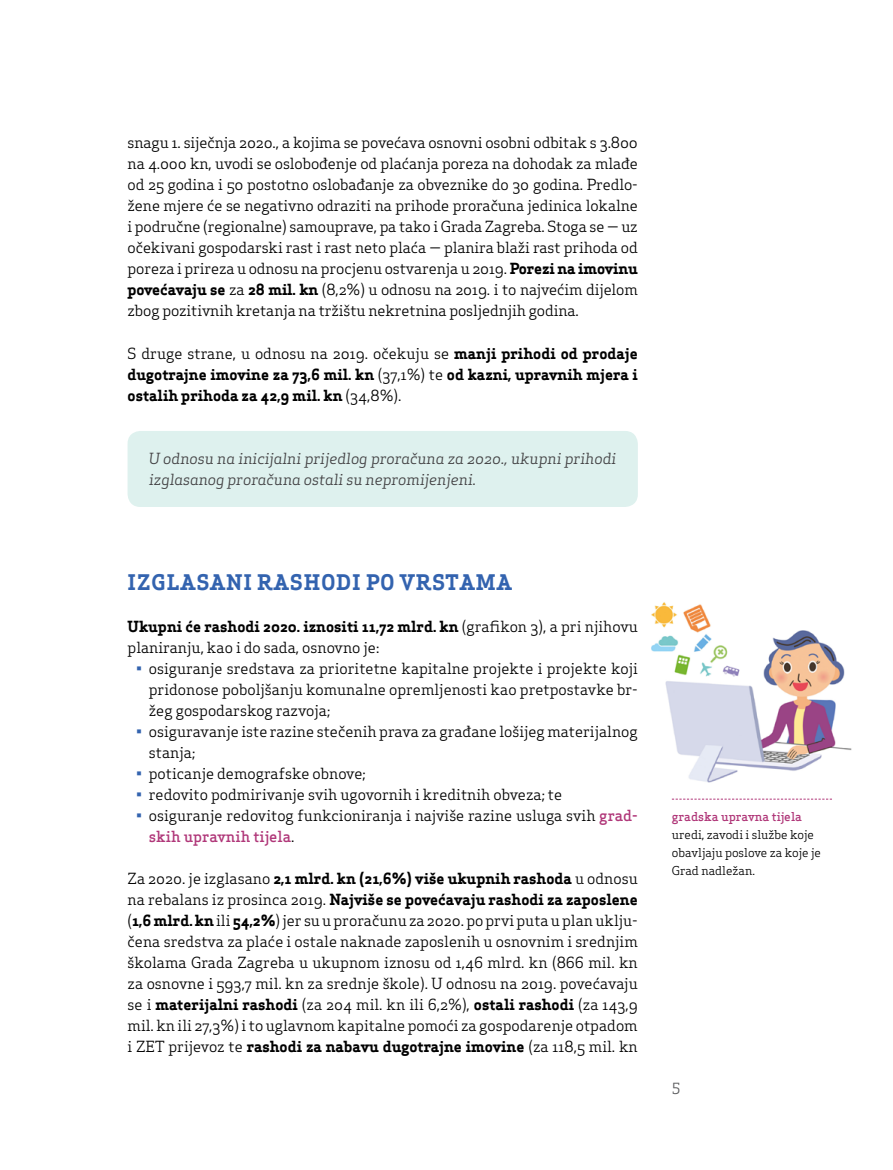
<style>
.page{position:relative;width:893px;height:1170px;background:#fff}
.page>*{position:absolute;margin:0;border:0;box-sizing:border-box;transform-origin:0 0}
.t1{font:700 21px "Apex Serif";letter-spacing:.05em;color:#3363af}
.t2{font:15px/21px "Apex Serif";color:#000;text-align:justify}
.t3{font:700 15px/21px "Apex Serif";color:#000;text-align:justify}
.t4{font:italic 15px/21px "Apex Serif";color:#414042}
.t5{font:15px "Apex Serif";color:#58595b}
.t6{font:12px/18px "Apex Serif";color:#000}
.t7{font:500 12px "Apex Serif";color:#b03779}
.s1{font-weight:700}
.s2{font-weight:400}
.s3{color:#3363af}
.s4{font-weight:500;color:#b03779}
</style>
<div class="page">
<img style="left:651px;top:602px;width:201px;height:181px">
<svg style="left:672px;top:798px;width:160px;height:1px"></svg>
<div style="left:128px;top:431px;width:510px;height:76px;background:#def1ee;border-radius:13px"></div>
<p class="t2" style="left:128px;top:132px;width:512px">snagu 1. siječnja 2020., a kojima se povećava osnovni osobni odbitak s 3.800 na 4.000 kn, uvodi se oslobođenje od plaćanja poreza na dohodak za mlađe od 25 godina i 50 postotno oslobađanje za obveznike do 30 godina. Predlo&shy;žene mjere će se negativno odraziti na prihode proračuna jedinica lokalne i područne (regionalne) samouprave, pa tako i Grada Zagreba. Stoga se — uz očekivani gospodarski rast i rast neto plaća — planira blaži rast prihoda od poreza i prireza u odnosu na procjenu ostvarenja u 2019. <span class="s1">Porezi na imovinu povećavaju se</span> za <span class="s1">28 mil. kn</span> (8,2%) u odnosu na 2019. i to najvećim dijelom zbog pozitivnih kretanja na tržištu nekretnina posljednjih godina.</p>
<p class="t3" style="left:128px;top:342px;width:512px"><span class="s2">S druge strane, u odnosu na 2019. očekuju se</span> manji prihodi od prodaje dugotrajne imovine za 73,6 mil. kn <span class="s2">(37,1%) te</span> od kazni, upravnih mjera i ostalih prihoda za 42,9 mil. kn <span class="s2">(34,8%).</span></p>
<p class="t4" style="left:149px;top:447px;width:469px">U odnosu na inicijalni prijedlog proračuna za 2020., ukupni prihodi izglasanog proračuna ostali su nepromijenjeni.</p>
<h1 class="t1" style="left:128px;top:568px;width:386px">IZGLASANI RASHODI PO VRSTAMA</h1>
<p class="t2" style="left:128px;top:615px;width:512px"><span class="s1">Ukupni će rashodi 2020. iznositi 11,72 mlrd. kn</span> (grafikon 3), a pri njihovu planiranju, kao i do sada, osnovno je:</p>
<p class="t2" style="left:149px;top:657px;width:490px;text-indent:-13px"><span class="s3">•</span> osiguranje sredstava za prioritetne kapitalne projekte i projekte koji pridonose poboljšanju komunalne opremljenosti kao pretpostavke br&shy;žeg gospodarskog razvoja;</p>
<p class="t2" style="left:149px;top:720px;width:490px;text-indent:-13px"><span class="s3">•</span> osiguravanje iste razine stečenih prava za građane lošijeg materijalnog stanja;</p>
<p class="t2" style="left:136px;top:762px;width:231px"><span class="s3">•</span> poticanje demografske obnove;</p>
<p class="t2" style="left:136px;top:783px;width:428px"><span class="s3">•</span> redovito podmirivanje svih ugovornih i kreditnih obveza; te</p>
<p class="t2" style="left:149px;top:804px;width:490px;text-indent:-13px"><span class="s3">•</span> osiguranje redovitog funkcioniranja i najviše razine usluga svih <span class="s4">grad&shy;skih upravnih tijela</span>.</p>
<p class="t2" style="left:128px;top:867px;width:512px">Za 2020. je izglasano <span class="s1">2,1 mlrd. kn (21,6%) više ukupnih rashoda</span> u odnosu na rebalans iz prosinca 2019. <span class="s1">Najviše se povećavaju rashodi za zaposlene </span>(<span class="s1">1,6 mlrd. kn</span> ili <span class="s1">54,2%</span>) jer su u proračunu za 2020. po prvi puta u plan uklju&shy;čena sredstva za plaće i ostale naknade zaposlenih u osnovnim i srednjim školama Grada Zagreba u ukupnom iznosu od 1,46 mlrd. kn (866 mil. kn za osnovne i 593,7 mil. kn za srednje škole). U odnosu na 2019. povećavaju se i <span class="s1">materijalni rashodi</span> (za 204 mil. kn ili 6,2%), <span class="s1">ostali rashodi</span> (za 143,9 mil. kn ili 27,3%) i to uglavnom kapitalne pomoći za gospodarenje otpadom i ZET prijevoz te <span class="s1">rashodi za nabavu dugotrajne imovine</span> (za 118,5 mil. kn</p>
<p class="t7" style="left:672px;top:808px;width:132px">gradska upravna tijela</p>
<p class="t6" style="left:672px;top:825px;width:151px">uredi, zavodi i službe koje obavljaju poslove za koje je<br>Grad nadležan.</p>
<p class="t5" style="left:672px;top:1078px;width:10px">5</p>
</div>
